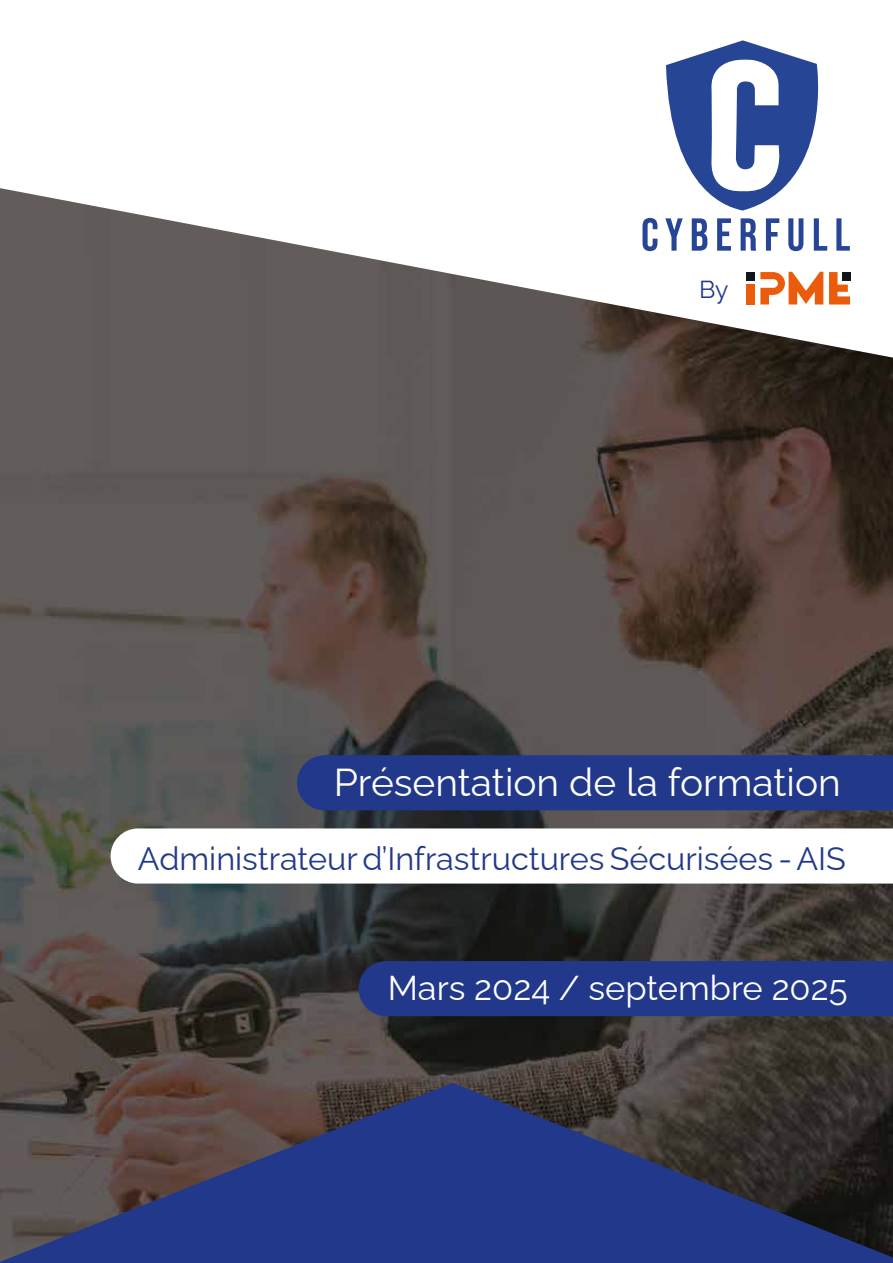
<style>
.page{position:relative;width:893px;height:1263px;background:#fff}
.page>*{position:absolute;margin:0;border:0;box-sizing:border-box;transform-origin:0 0}
.t1{font:100 38.85px "Raleway";color:#fff}
.t2{font:100 34.5px "Raleway";color:#fff}
.t3{font:100 32.4px "Raleway";color:#22398b}
.t4{font:100 24.6px "Raleway";color:#22398b}
</style>
<div class="page">
<img style="left:0;top:188px;width:893px;height:895px">
<div style="left:297px;top:755px;width:596px;height:55px;background:#22398b"></div>
<div style="left:359px;top:961px;width:534px;height:55px;background:#22398b"></div>
<svg style="left:111px;top:828px;width:782px;height:55px"></svg>
<svg style="left:0;top:1083px;width:893px;height:180px;background:#343b62"></svg>
<div style="left:746px;top:284px;width:9px;height:20px;background:#ea5b0b"></div>
<svg style="left:760px;top:272px;width:63px;height:32px"></svg>
<svg style="left:829px;top:272px;width:21px;height:32px"></svg>
<div style="left:842px;top:272px;width:8px;height:8px;background:#10151e"></div>
<div style="left:746px;top:272px;width:9px;height:9px;background:#10151e"></div>
<svg style="left:666px;top:40px;width:168px;height:171px"></svg>
<svg style="left:642px;top:218px;width:15px;height:33px"></svg>
<svg style="left:665px;top:218px;width:18px;height:33px"></svg>
<svg style="left:692px;top:218px;width:15px;height:33px"></svg>
<svg style="left:717px;top:218px;width:14px;height:33px"></svg>
<svg style="left:741px;top:218px;width:15px;height:33px"></svg>
<svg style="left:766px;top:218px;width:13px;height:33px"></svg>
<svg style="left:788px;top:218px;width:15px;height:33px"></svg>
<svg style="left:814px;top:218px;width:13px;height:33px"></svg>
<svg style="left:836px;top:218px;width:14px;height:33px"></svg>
<p class="t4" style="left:699px;top:270px;width:31px">By</p>
<p class="t1" style="left:334px;top:752px;width:509px">Présentation de la formation</p>
<p class="t3" style="left:138px;top:832px;width:709px">Administrateur d’Infrastructures Sécurisées - AIS</p>
<p class="t2" style="left:388px;top:960px;width:461px">Mars 2024 / septembre 2025</p>
</div>
